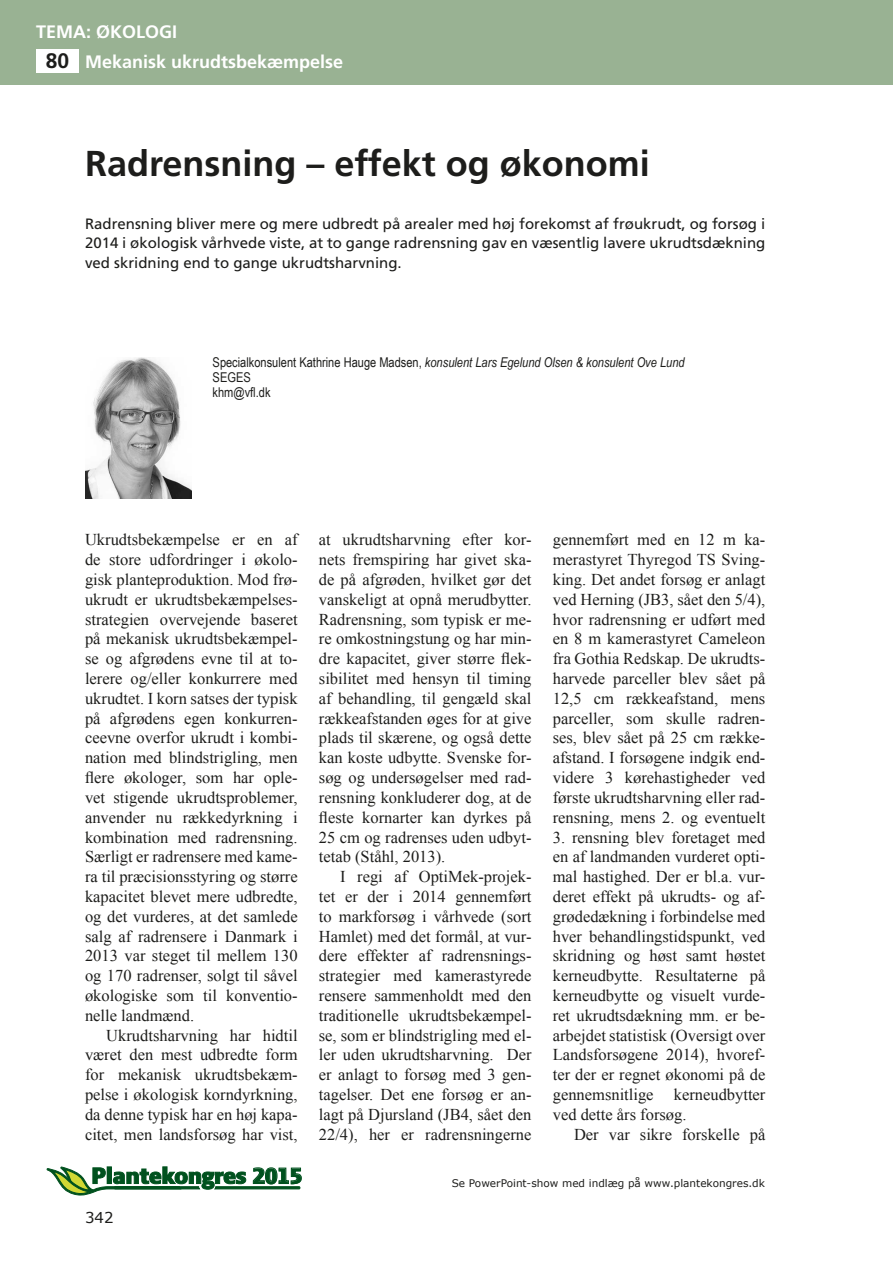
<style>
.page{position:relative;width:893px;height:1263px;background:#fff}
.page>*{position:absolute;margin:0;border:0;box-sizing:border-box;transform-origin:0 0}
.t1{font:700 36px "Frutiger";color:#1d1d1b}
.t2{font:800 24.45px "LF Press Sans";color:#00511e}
.t3{font:700 18px "Frutiger";color:#fff}
.t4{font:16.5px/19.8px "Times New Roman";color:#1d1d1b;text-align:justify}
.t5{font:15px/19.8px "Frutiger";color:#1d1d1b;text-align:justify}
.t6{font:15px "Verdana";color:#1d1d1b}
.t7{font:13.5px/15px "Arial Narrow";color:#1d1d1b}
.t8{font:10.5px "Verdana";color:#1d1d1b}
.s1{font-size:21px;color:#1d1d1b}
.s2{font-style:italic}
</style>
<div class="page">
<div style="left:0;top:0;width:893px;height:84px;background:#99b293"></div>
<svg style="left:47px;top:1166px;width:255px;height:29px"></svg>
<div style="left:36px;top:49px;width:43px;height:23px;background:#fff"></div>
<img style="left:85px;top:358px;width:106px;height:140px">
<p class="t3" style="left:36px;top:21px;width:143px">TEMA: ØKOLOGI</p>
<p class="t3" style="left:46px;top:51px;width:299px"><span class="s1">80</span> Mekanisk ukrudtsbekæmpelse</p>
<h1 class="t1" style="left:85px;top:142px;width:566px">Radrensning – effekt og økonomi</h1>
<p class="t5" style="left:85px;top:214px;width:682px">Radrensning bliver mere og mere udbredt på arealer med høj forekomst af frøukrudt, og forsøg i 2014 i økologisk vårhvede viste, at to gange radrensning gav en væsentlig lavere ukrudtsdækning ved skridning end to gange ukrudtsharvning.</p>
<p class="t7" style="left:213px;top:354px;width:474px">Specialkonsulent Kathrine Hauge Madsen, <span class="s2">konsulent Lars Egelund Olsen &amp; konsulent Ove Lund<br></span>SEGES<br>khm@vfl.dk</p>
<p class="t4" style="left:85px;top:530px;width:214px">Ukrudtsbekæmpelse er en af de store udfordringer i økolo&shy;gisk planteproduktion. Mod frø&shy;ukrudt er ukrudtsbekæmpelses&shy;strategien overvejende baseret på mekanisk ukrudtsbekæmpel&shy;se og afgrødens evne til at to&shy;lerere og/eller konkurrere med ukrudtet. I korn satses der typisk på afgrødens egen konkurren&shy;ceevne overfor ukrudt i kombi&shy;nation med blindstrigling, men flere økologer, som har ople&shy;vet stigende ukrudtsproblemer, anvender nu rækkedyrkning i kombination med radrensning.<br>Særligt er radrensere med kame&shy;ra til præcisionsstyring og større kapacitet blevet mere udbredte, og det vurderes, at det samlede salg af radrensere i Danmark i 2013 var steget til mellem 130 og 170 radrenser, solgt til såvel økologiske som til konventio&shy;nelle landmænd.</p>
<p class="t4" style="left:85px;top:1025px;width:214px;text-indent:21px">Ukrudtsharvning har hidtil været den mest udbredte form for mekanisk ukrudtsbekæm&shy;pelse i økologisk korndyrkning, da denne typisk har en høj kapa&shy;citet, men landsforsøg har vist,</p>
<p class="t6" style="left:85px;top:1207px;width:30px">342</p>
<h2 class="t2" style="left:253px;top:1161px;width:51px">2015</h2>
<p class="t4" style="left:319px;top:530px;width:214px">at ukrudtsharvning efter kor&shy;nets fremspiring har givet ska&shy;de på afgrøden, hvilket gør det vanskeligt at opnå merudbytter.<br>Radrensning, som typisk er me&shy;re omkostningstung og har min&shy;dre kapacitet, giver større flek&shy;sibilitet med hensyn til timing af behandling, til gengæld skal rækkeafstanden øges for at give plads til skærene, og også dette kan koste udbytte. Svenske for&shy;søg og undersøgelser med rad&shy;rensning konkluderer dog, at de fleste kornarter kan dyrkes på 25 cm og radrenses uden udbyt&shy;tetab (Ståhl, 2013).</p>
<p class="t4" style="left:319px;top:866px;width:214px;text-indent:21px">I regi af OptiMek-projek&shy;tet er der i 2014 gennemført to markforsøg i vårhvede (sort Hamlet) med det formål, at vur&shy;dere effekter af radrensnings&shy;strategier med kamerastyrede rensere sammenholdt med den traditionelle ukrudtsbekæmpel&shy;se, som er blindstrigling med el&shy;ler uden ukrudtsharvning. Der er anlagt to forsøg med 3 gen&shy;tagelser. Det ene forsøg er an&shy;lagt på Djursland (JB4, sået den 22/4), her er radrensningerne</p>
<p class="t4" style="left:553px;top:530px;width:214px">gennemført med en 12 m ka&shy;merastyret Thyregod TS Sving&shy;king. Det andet forsøg er anlagt ved Herning (JB3, sået den 5/4), hvor radrensning er udført med en 8 m kamerastyret Cameleon fra Gothia Redskap. De ukrudts&shy;harvede parceller blev sået på 12,5 cm rækkeafstand, mens parceller, som skulle radren&shy;ses, blev sået på 25 cm række&shy;afstand. I forsøgene indgik end&shy;videre 3 kørehastigheder ved første ukrudtsharvning eller rad&shy;rensning, mens 2. og eventuelt</p>
<p class="t4" style="left:553px;top:827px;width:214px">3. rensning blev foretaget med en af landmanden vurderet opti&shy;mal hastighed. Der er bl.a. vur&shy;deret effekt på ukrudts- og af&shy;grødedækning i forbindelse med hver behandlingstidspunkt, ved skridning og høst samt høstet kerneudbytte. Resultaterne på kerneudbytte og visuelt vurde&shy;ret ukrudtsdækning mm. er be&shy;arbejdet statistisk (Oversigt over Landsforsøgene 2014), hvoref&shy;ter der er regnet økonomi på de gennemsnitlige kerneudbytter ved dette års forsøg.</p>
<p class="t4" style="left:574px;top:1124px;width:193px">Der var sikre forskelle på</p>
<p class="t8" style="left:452px;top:1176px;width:315px">Se PowerPoint-show med indlæg på www.plantekongres.dk</p>
</div>
